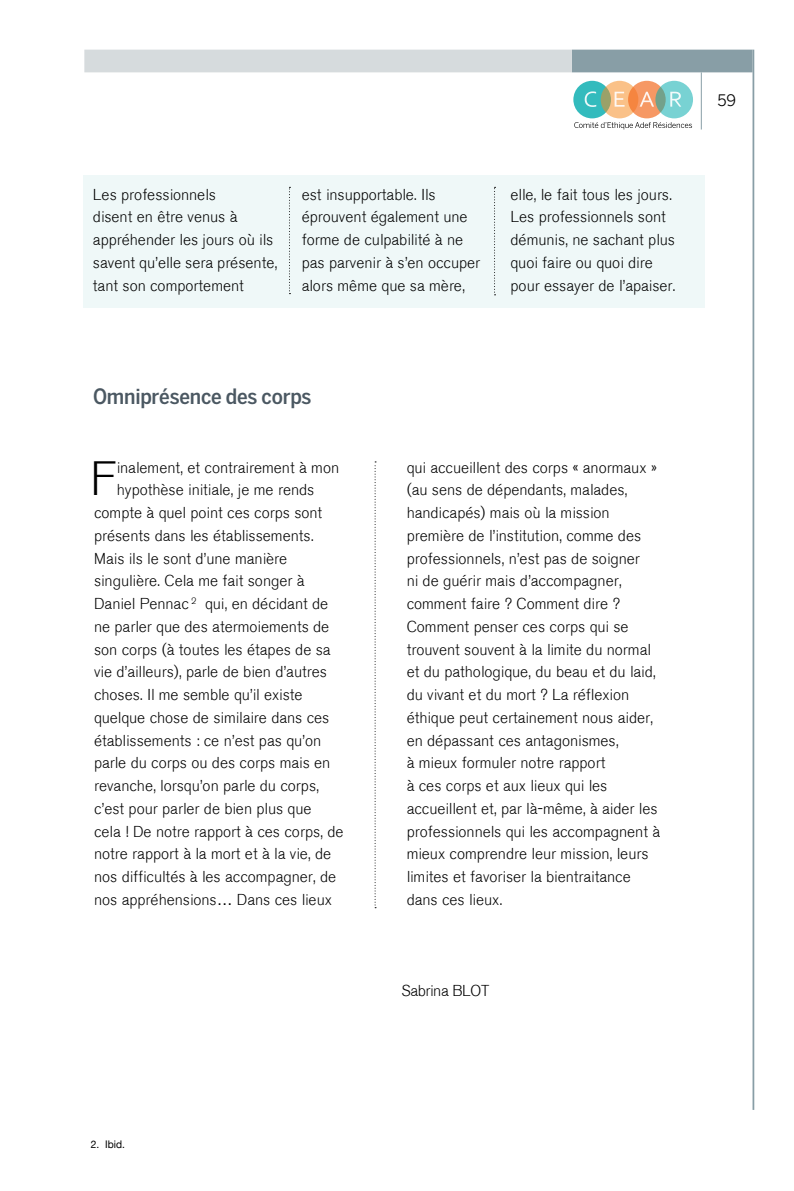
<style>
.page{position:relative;width:794px;height:1191px;background:#fff}
.page>*{position:absolute;margin:0;border:0;box-sizing:border-box;transform-origin:0 0}
.t1{font:300 47.95px "Akzent";color:#000}
.t2{font:500 21px "Benton Sans Cond";letter-spacing:-.01em;color:#4b5862;scale:1.05 1}
.t3{font:300 15.75px/22.8px "Akzent";letter-spacing:.025em;color:#000}
.t4{font:300 15.75px "Akzent";color:#000}
.t5{font:15.75px "Benton Sans";color:#000}
.t6{font:10.5px "Helvetica Neue";color:#000}
</style>
<div class="page">
<div style="left:572px;top:50px;width:180px;height:22px;background:#889ea6"></div>
<hr style="left:752px;top:50px;width:2px;height:1060px;background:#889ea6">
<hr style="left:701px;top:72px;width:1px;height:57px;background:#889ea6">
<div style="left:573px;top:81px;width:38px;height:37px;background:#33bbbd;border-radius:50%"></div>
<svg style="left:600px;top:81px;width:38px;height:37px"></svg>
<svg style="left:628px;top:81px;width:37px;height:37px"></svg>
<svg style="left:655px;top:81px;width:38px;height:37px"></svg>
<svg style="left:584px;top:91px;width:12px;height:16px"></svg>
<svg style="left:614px;top:92px;width:10px;height:15px"></svg>
<svg style="left:639px;top:92px;width:15px;height:15px"></svg>
<svg style="left:670px;top:92px;width:11px;height:15px"></svg>
<svg style="left:574px;top:122px;width:118px;height:7px"></svg>
<div style="left:84px;top:50px;width:488px;height:22px;background:#d6dbdd"></div>
<div style="left:83px;top:176px;width:622px;height:132px;background:#eff8f8"></div>
<svg style="left:289px;top:187px;width:1px;height:107px"></svg>
<svg style="left:494px;top:187px;width:1px;height:108px"></svg>
<svg style="left:375px;top:461px;width:1px;height:447px"></svg>
<p class="t3" style="left:93px;top:183px;width:185px">Les professionnels<br>disent en être venus à appréhender les jours où ils savent qu’elle sera présente, tant son comportement</p>
<p class="t3" style="left:302px;top:183px;width:180px">est insupportable. Ils éprouvent également une forme de culpabilité à ne pas parvenir à s’en occuper alors même que sa mère,</p>
<p class="t3" style="left:511px;top:183px;width:166px">elle, le fait tous les jours.<br>Les professionnels sont démunis, ne sachant plus quoi faire ou quoi dire pour essayer de l’apaiser.</p>
<h2 class="t2" style="left:93px;top:384px;width:209px">Omniprésence des corps</h2>
<h1 class="t1" style="left:91px;top:452px;width:27px">F</h1>
<p class="t3" style="left:117px;top:456px;width:223px">inalement, et contrairement à mon</p>
<p class="t3" style="left:117px;top:479px;width:199px">hypothèse initiale, je me rends</p>
<p class="t3" style="left:94px;top:502px;width:229px">compte à quel point ces corps sont</p>
<p class="t3" style="left:94px;top:524px;width:221px">présents dans les établissements.</p>
<p class="t3" style="left:94px;top:547px;width:194px">Mais ils le sont d’une manière</p>
<p class="t3" style="left:94px;top:570px;width:212px">singulière. Cela me fait songer à</p>
<p class="t3" style="left:94px;top:593px;width:235px">Daniel Pennac <sup>2</sup> qui, en décidant de</p>
<p class="t3" style="left:94px;top:615px;width:236px">ne parler que des atermoiements de</p>
<p class="t3" style="left:94px;top:638px;width:238px">son corps (à toutes les étapes de sa</p>
<p class="t3" style="left:94px;top:661px;width:234px">vie d’ailleurs), parle de bien d’autres</p>
<p class="t3" style="left:94px;top:684px;width:210px">choses. Il me semble qu’il existe</p>
<p class="t3" style="left:94px;top:706px;width:236px">quelque chose de similaire dans ces</p>
<p class="t3" style="left:94px;top:729px;width:228px">établissements : ce n’est pas qu’on</p>
<p class="t3" style="left:94px;top:752px;width:237px">parle du corps ou des corps mais en</p>
<p class="t3" style="left:94px;top:774px;width:226px">revanche, lorsqu’on parle du corps,</p>
<p class="t3" style="left:94px;top:797px;width:219px">c’est pour parler de bien plus que</p>
<p class="t3" style="left:94px;top:820px;width:251px">cela ! De notre rapport à ces corps, de</p>
<p class="t3" style="left:94px;top:843px;width:238px">notre rapport à la mort et à la vie, de</p>
<p class="t3" style="left:94px;top:865px;width:243px">nos difficultés à les accompagner, de</p>
<p class="t3" style="left:94px;top:888px;width:239px">nos appréhensions… Dans ces lieux</p>
<p class="t3" style="left:407px;top:456px;width:254px">qui accueillent des corps « anormaux » (au sens de dépendants, malades, handicapés) mais où la mission première de l’institution, comme des professionnels, n’est pas de soigner<br>ni de guérir mais d’accompagner, comment faire ? Comment dire ?<br>Comment penser ces corps qui se trouvent souvent à la limite du normal et du pathologique, du beau et du laid, du vivant et du mort ? La réflexion éthique peut certainement nous aider, en dépassant ces antagonismes,<br>à mieux formuler notre rapport<br>à ces corps et aux lieux qui les accueillent et, par là-même, à aider les professionnels qui les accompagnent à mieux comprendre leur mission, leurs limites et favoriser la bientraitance dans ces lieux.</p>
<p class="t4" style="left:402px;top:982px;width:89px">Sabrina BLOT</p>
<p class="t5" style="left:717px;top:91px;width:20px">59</p>
<p class="t6" style="left:91px;top:1137px;width:35px">2. Ibid.</p>
</div>
